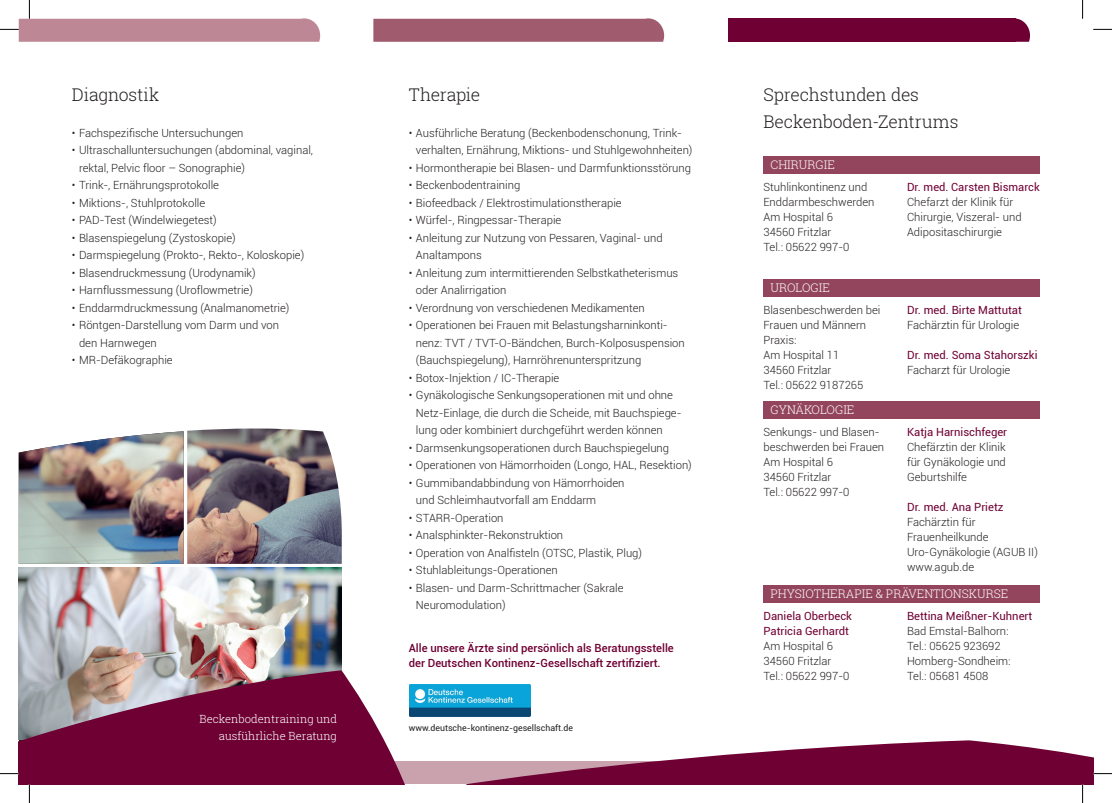
<style>
.page{position:relative;width:1112px;height:803px;background:#fff}
.page>*{position:absolute;margin:0;border:0;box-sizing:border-box;transform-origin:0 0}
.t1{font:300 17.5px/26.2px "Roboto Slab";letter-spacing:-.01em;color:#231f20}
.t2{font:300 11.88px "Roboto Slab";color:#fff}
.t3{font:300 11.25px/15px "Roboto";color:#231f20}
.t4{font:11.25px/15px "Roboto";color:#6f0033}
.t5{font:500 11.25px/15px "Roboto";color:#6f0033}
.t6{font:300 11.25px/17.5px "Roboto Slab";color:#fff;text-align:right}
.t7{font:8.75px "Roboto";color:#231f20}
</style>
<div class="page">
<div style="left:19px;top:762px;width:719px;height:22px;background:#c9a2ae"></div>
<img style="left:19px;top:567px;width:322px;height:103px">
<svg style="left:19px;top:670px;width:410px;height:114px;background:#8c3f62"></svg>
<img style="left:19px;top:431px;width:165px;height:133px">
<img style="left:187px;top:428px;width:155px;height:136px">
<svg style="left:1015px;top:19px;width:14px;height:23px"></svg>
<div style="left:727px;top:19px;width:288px;height:23px;background:#6f0033"></div>
<div style="left:373px;top:19px;width:291px;height:23px;background:#a05b6e"></div>
<div style="left:763px;top:157px;width:276px;height:17px;background:#94455e"></div>
<div style="left:763px;top:279px;width:276px;height:18px;background:#94455e"></div>
<div style="left:763px;top:585px;width:276px;height:18px;background:#94455e"></div>
<div style="left:763px;top:402px;width:276px;height:17px;background:#94455e"></div>
<img style="left:409px;top:684px;width:121px;height:33px">
<svg style="left:1093px;top:29px;width:18px;height:1px"></svg>
<svg style="left:0;top:773px;width:19px;height:1px"></svg>
<svg style="left:0;top:0;width:320px;height:42px"></svg>
<svg style="left:29px;top:784px;width:1px;height:19px"></svg>
<svg style="left:1082px;top:0;width:1px;height:19px"></svg>
<svg style="left:466px;top:740px;width:645px;height:63px"></svg>
<h1 class="t1" style="left:72px;top:82px;width:89px">Diagnostik</h1>
<p class="t3" style="left:72px;top:125px;width:173px">• Fachspezifische Untersuchungen</p>
<p class="t3" style="left:79px;top:141px;width:235px;line-height:17.5px;text-indent:-7px">• Ultraschalluntersuchungen (abdominal, vaginal, rektal, Pelvic floor – Sonographie)</p>
<p class="t3" style="left:72px;top:177px;width:149px">• Trink-, Ernährungsprotokolle</p>
<p class="t3" style="left:72px;top:195px;width:135px">• Miktions-, Stuhlprotokolle</p>
<p class="t3" style="left:72px;top:212px;width:146px">• PAD-Test (Windelwiegetest)</p>
<p class="t3" style="left:72px;top:230px;width:165px">• Blasenspiegelung (Zystoskopie)</p>
<p class="t3" style="left:72px;top:247px;width:234px">• Darmspiegelung (Prokto-, Rekto-, Koloskopie)</p>
<p class="t3" style="left:72px;top:265px;width:185px">• Blasendruckmessung (Urodynamik)</p>
<p class="t3" style="left:72px;top:282px;width:182px">• Harnflussmessung (Uroflowmetrie)</p>
<p class="t3" style="left:72px;top:300px;width:219px">• Enddarmdruckmessung (Analmanometrie)</p>
<p class="t3" style="left:79px;top:316px;width:201px;line-height:17.5px;text-indent:-7px">• Röntgen-Darstellung vom Darm und von den Harnwegen</p>
<p class="t3" style="left:72px;top:352px;width:102px">• MR-Defäkographie</p>
<p class="t6" style="left:199px;top:710px;width:139px">Beckenbodentraining und ausführliche Beratung</p>
<h1 class="t1" style="left:409px;top:82px;width:73px">Therapie</h1>
<p class="t3" style="left:416px;top:123px;width:278px;line-height:17.5px;text-indent:-7px">• Ausführliche Beratung (Beckenbodenschonung, Trink&shy;verhalten, Ernährung, Miktions- und Stuhlgewohnheiten)</p>
<p class="t3" style="left:409px;top:160px;width:283px">• Hormontherapie bei Blasen- und Darmfunktionsstörung</p>
<p class="t3" style="left:409px;top:177px;width:113px">• Beckenbodentraining</p>
<p class="t3" style="left:409px;top:195px;width:214px">• Biofeedback / Elektrostimulationstherapie</p>
<p class="t3" style="left:409px;top:212px;width:154px">• Würfel-, Ringpessar-Therapie</p>
<p class="t3" style="left:416px;top:228px;width:248px;line-height:17.5px;text-indent:-7px">• Anleitung zur Nutzung von Pessaren, Vaginal- und<br>Analtampons</p>
<p class="t3" style="left:416px;top:263px;width:264px;line-height:17.5px;text-indent:-7px">• Anleitung zum intermittierenden Selbstkatheterismus oder Analirrigation</p>
<p class="t3" style="left:409px;top:300px;width:237px">• Verordnung von verschiedenen Medikamenten</p>
<p class="t3" style="left:416px;top:316px;width:270px;line-height:17.5px;text-indent:-7px">• Operationen bei Frauen mit Belastungsharninkonti&shy;nenz: TVT / TVT-O-Bändchen, Burch-Kolposuspension (Bauchspiegelung), Harnröhrenunterspritzung</p>
<p class="t3" style="left:409px;top:370px;width:152px">• Botox-Injektion / IC-Therapie</p>
<p class="t3" style="left:416px;top:386px;width:267px;line-height:17.5px;text-indent:-7px">• Gynäkologische Senkungsoperationen mit und ohne<br>Netz-Einlage, die durch die Scheide, mit Bauchspiege&shy;lung oder kombiniert durchgeführt werden können</p>
<p class="t3" style="left:409px;top:440px;width:262px">• Darmsenkungsoperationen durch Bauchspiegelung</p>
<p class="t3" style="left:409px;top:457px;width:284px">• Operationen von Hämorrhoiden (Longo, HAL, Resektion)</p>
<p class="t3" style="left:416px;top:473px;width:210px;line-height:17.5px;text-indent:-7px">• Gummibandabbindung von Hämorrhoiden und Schleimhautvorfall am Enddarm</p>
<p class="t3" style="left:409px;top:510px;width:96px">• STARR-Operation</p>
<p class="t3" style="left:409px;top:527px;width:156px">• Analsphinkter-Rekonstruktion</p>
<p class="t3" style="left:409px;top:545px;width:235px">• Operation von Analfisteln (OTSC, Plastik, Plug)</p>
<p class="t3" style="left:409px;top:562px;width:150px">• Stuhlableitungs-Operationen</p>
<p class="t3" style="left:416px;top:578px;width:209px;line-height:17.5px;text-indent:-7px">• Blasen- und Darm-Schrittmacher (Sakrale<br>Neuromodulation)</p>
<p class="t5" style="left:409px;top:640px;width:266px">Alle unsere Ärzte sind persönlich als Beratungsstelle der Deutschen Kontinenz-Gesellschaft zertifiziert.</p>
<p class="t7" style="left:409px;top:722px;width:166px">www.deutsche-kontinenz-gesellschaft.de</p>
<h1 class="t1" style="left:763px;top:82px;width:196px">Sprechstunden des<br>Beckenboden-Zentrums</h1>
<p class="t2" style="left:770px;top:157px;width:66px">CHIRURGIE</p>
<p class="t3" style="left:763px;top:179px;width:113px">Stuhlinkontinenz und<br>Enddarmbeschwerden<br>Am Hospital 6<br>34560 Fritzlar<br>Tel.: 05622 997-0</p>
<p class="t4" style="left:906px;top:179px;width:134px">Dr. med. Carsten Bismarck</p>
<p class="t3" style="left:906px;top:194px;width:116px">Chefarzt der Klinik für<br>Chirurgie, Viszeral- und<br>Adipositaschirurgie</p>
<p class="t2" style="left:770px;top:279px;width:61px">UROLOGIE</p>
<p class="t3" style="left:763px;top:302px;width:118px">Blasenbeschwerden bei<br>Frauen und Männern<br>Praxis:<br>Am Hospital 11<br>34560 Fritzlar<br>Tel.: 05622 9187265</p>
<p class="t4" style="left:906px;top:302px;width:116px">Dr. med. Birte Mattutat</p>
<p class="t3" style="left:906px;top:317px;width:114px">Fachärztin für Urologie</p>
<p class="t4" style="left:906px;top:347px;width:132px">Dr. med. Soma Stahorszki</p>
<p class="t3" style="left:906px;top:362px;width:105px">Facharzt für Urologie</p>
<p class="t2" style="left:770px;top:402px;width:85px">GYNÄKOLOGIE</p>
<p class="t3" style="left:763px;top:424px;width:122px">Senkungs- und Blasen&shy;beschwerden bei Frauen<br>Am Hospital 6<br>34560 Fritzlar<br>Tel.: 05622 997-0</p>
<p class="t4" style="left:906px;top:424px;width:102px">Katja Harnischfeger</p>
<p class="t3" style="left:906px;top:439px;width:100px;text-align:justify">Chefärztin der Klinik für Gynäkologie und Geburtshilfe</p>
<p class="t4" style="left:906px;top:499px;width:98px">Dr. med. Ana Prietz</p>
<p class="t3" style="left:906px;top:514px;width:132px">Fachärztin für<br>Frauenheilkunde<br>Uro-Gynäkologie (AGUB II) www.agub.de</p>
<p class="t2" style="left:770px;top:585px;width:239px">PHYSIOTHERAPIE &amp; PRÄVENTIONSKURSE</p>
<p class="t4" style="left:763px;top:608px;width:90px">Daniela Oberbeck<br>Patricia Gerhardt</p>
<p class="t3" style="left:763px;top:638px;width:87px">Am Hospital 6<br>34560 Fritzlar<br>Tel.: 05622 997-0</p>
<p class="t4" style="left:906px;top:608px;width:127px">Bettina Meißner-Kuhnert</p>
<p class="t3" style="left:906px;top:623px;width:105px">Bad Emstal-Balhorn:<br>Tel.: 05625 923692<br>Homberg-Sondheim:<br>Tel.: 05681 4508</p>
</div>
